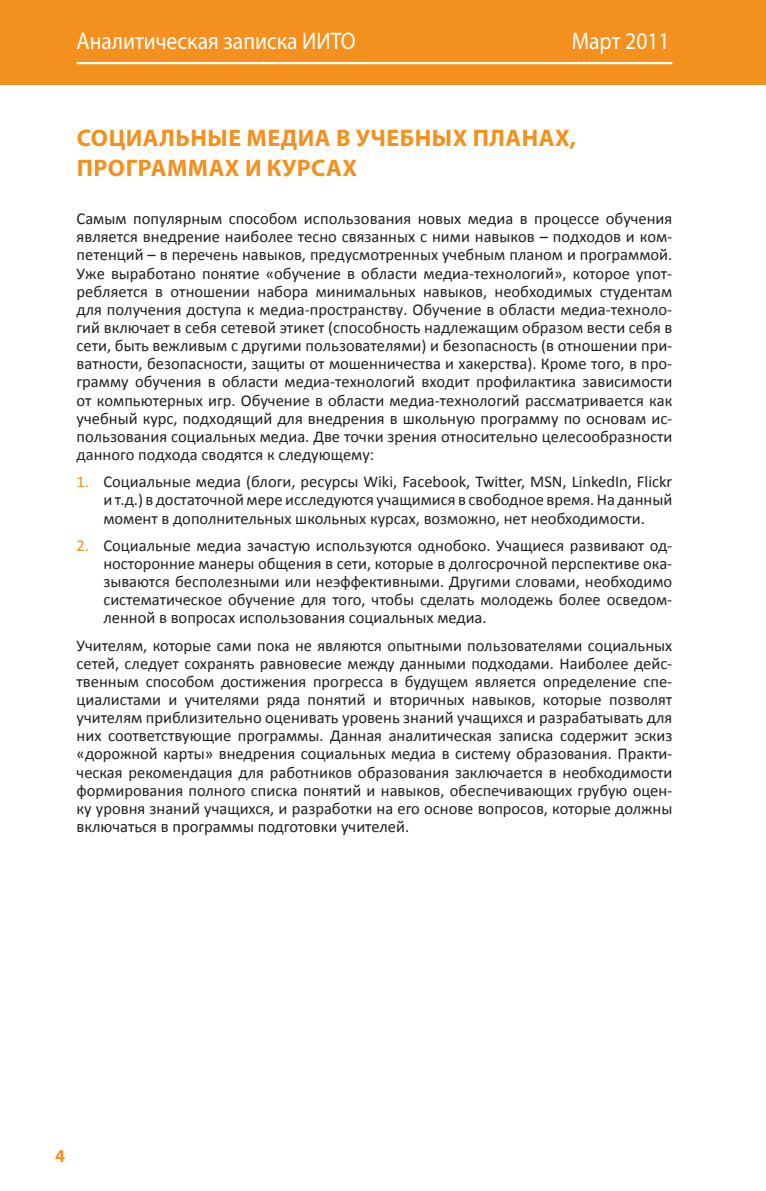
<style>
.page{position:relative;width:766px;height:1191px;background:#fff}
.page>*{position:absolute;margin:0;border:0;box-sizing:border-box;transform-origin:0 0}
.t1{font:24px "Myriad Pro";color:#fff;scale:.9 1}
.t2{font:700 24px "Myriad Pro";letter-spacing:.02em;color:#f4901d}
.t3{font:700 24px "Myriad Pro";letter-spacing:.05em;color:#f4901d}
.t4{font:16.5px/18.1px "Calibri";color:#231f20;text-align:justify}
.t5{font:16.5px "Calibri";color:#f4901d}
</style>
<div class="page">
<div style="left:0;top:0;width:765px;height:85px;background:#f4901d"></div>
<hr style="left:77px;top:62px;width:595px;height:2px;background:#fff">
<hr style="left:765px;top:0;width:1px;height:85px;background:#f4901d">
<h1 class="t1" style="left:77px;top:26px;width:311px">Аналитическая записка ИИТО</h1>
<h1 class="t1" style="left:571px;top:26px;width:110px">Март 2011</h1>
<h1 class="t2" style="left:77px;top:122px;width:207px">Социальные медиа</h1>
<h1 class="t2" style="left:336px;top:122px;width:187px">в учебных плана</h1>
<h1 class="t2" style="left:555px;top:122px;width:23px">х,</h1>
<h1 class="t3" style="left:77px;top:152px;width:236px">программах и курса</h1>
<h1 class="t2" style="left:342px;top:152px;width:16px">х</h1>
<p class="t4" style="left:77px;top:209px;width:597px">Самым популярным способом использования новых медиа в процессе обучения является внедрение наиболее тесно связанных с ними навыков – подходов и ком&shy;петенций – в перечень навыков, предусмотренных учебным планом и программой.<br>Уже выработано понятие «обучение в области медиа-технологий», которое упот&shy;ребляется в отношении набора минимальных навыков, необходимых студентам для получения доступа к медиа-пространству. Обучение в области медиа-техноло&shy;гий включает в себя сетевой этикет (способность надлежащим образом вести себя в сети, быть вежливым с другими пользователями) и безопасность (в отношении при&shy;ватности, безопасности, защиты от мошенничества и хакерства). Кроме того, в про&shy;грамму обучения в области медиа-технологий входит профилактика зависимости от компьютерных игр. Обучение в области медиа-технологий рассматривается как учебный курс, подходящий для внедрения в школьную программу по основам ис&shy;пользования социальных медиа. Две точки зрения относительно целесообразности данного подхода сводятся к следующему:</p>
<p class="t4" style="left:103px;top:472px;width:570px">Социальные медиа (блоги, ресурсы Wiki, Facebook, Twitter, MSN, LinkedIn, Flickr и т.д.) в достаточной мере исследуются учащимися в свободное время. На данный момент в дополнительных школьных курсах, возможно, нет необходимости.</p>
<p class="t4" style="left:103px;top:535px;width:570px">Социальные медиа зачастую используются однобоко. Учащиеся развивают од&shy;носторонние манеры общения в сети, которые в долгосрочной перспективе ока&shy;зываются бесполезными или неэффективными. Другими словами, необходимо систематическое обучение для того, чтобы сделать молодежь более осведом&shy;ленной в вопросах использования социальных медиа.</p>
<p class="t4" style="left:77px;top:635px;width:597px">Учителям, которые сами пока не являются опытными пользователями социальных сетей, следует сохранять равновесие между данными подходами. Наиболее дейс&shy;твенным способом достижения прогресса в будущем является определение спе&shy;циалистами и учителями ряда понятий и вторичных навыков, которые позволят учителям приблизительно оценивать уровень знаний учащихся и разрабатывать для них соответствующие программы. Данная аналитическая записка содержит эскиз «дорожной карты» внедрения социальных медиа в систему образования. Практи&shy;ческая рекомендация для работников образования заключается в необходимости формирования полного списка понятий и навыков, обеспечивающих грубую оцен&shy;ку уровня знаний учащихся, и разработки на его основе вопросов, которые должны включаться в программы подготовки учителей.</p>
<p class="t5" style="left:77px;top:471px;width:14px">1.</p>
<p class="t5" style="left:77px;top:535px;width:14px">2.</p>
</div>
